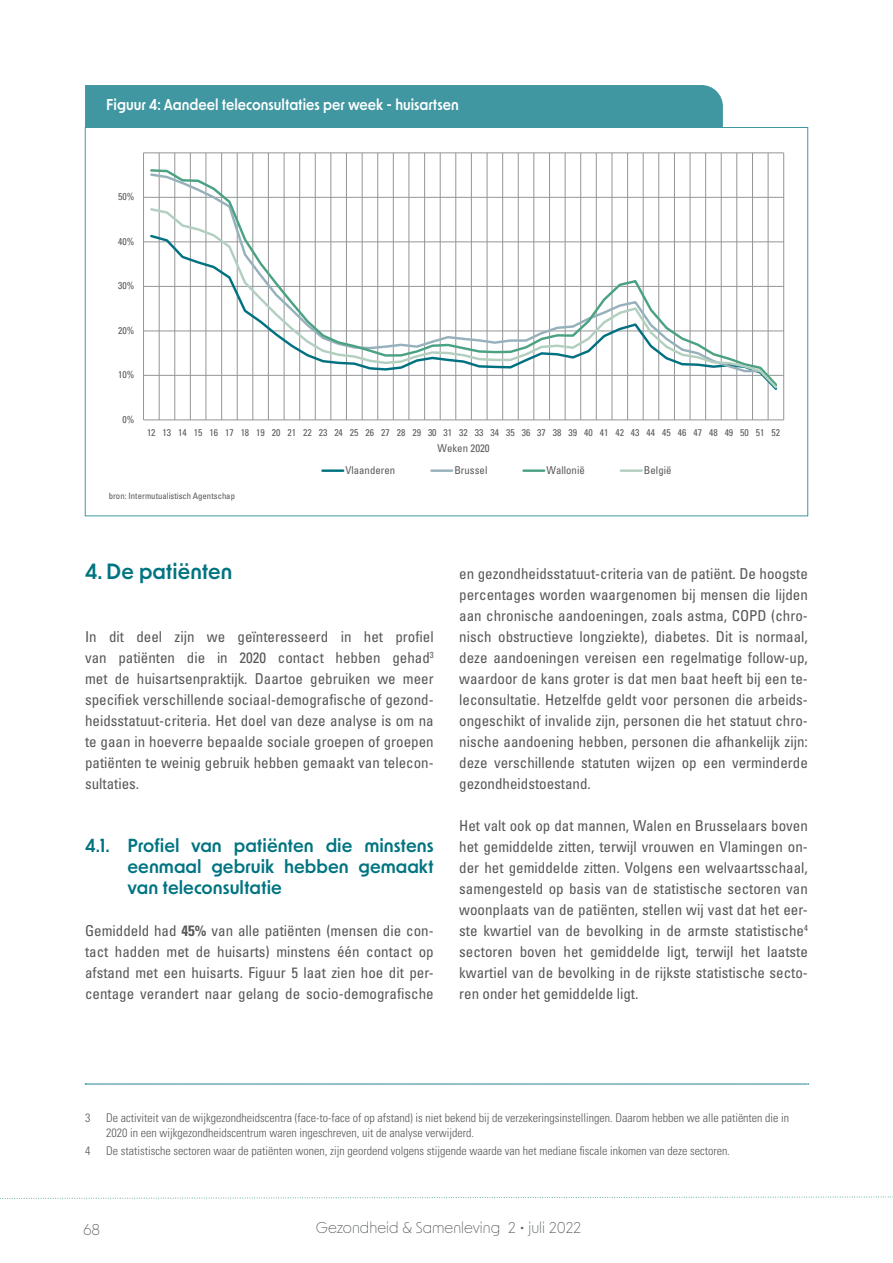
<style>
.page{position:relative;width:893px;height:1263px;background:#fff}
.page>*{position:absolute;margin:0;border:0;box-sizing:border-box;transform-origin:0 0}
.t1{font:600 21px "New Order";color:#007481}
.t2{font:600 18px/21px "New Order";color:#007481;text-align:justify}
.t3{font:condensed 15px/21px "Univers LT Std";color:#575756;text-align:justify}
.t4{font:600 15px "New Order";color:#fff;scale:.93 1}
.t5{font:300 15px "New Order";color:#53575a}
.t6{font:300 15px "New Order";color:#575756}
.t7{font:300 condensed 12px/14.4px "Univers LT Std";color:#575756}
.t8{font:condensed 10.8px "Univers";letter-spacing:.005em;color:#595959}
.t9{font:condensed 9.75px "Univers";letter-spacing:-.005em;color:#595959}
.t10{font:condensed 9.75px "Univers";letter-spacing:-.005em;color:#575756}
.t11{font:condensed 8.7px "Univers";letter-spacing:.005em;color:#575756}
.s1{font-weight:700}
</style>
<div class="page">
<svg style="left:0;top:1196px;width:893px;height:3px"></svg>
<div style="left:85px;top:85px;width:638px;height:42px;background:#4097a1"></div>
<hr style="left:144px;top:375px;width:640px;height:1px;background:#939598">
<hr style="left:144px;top:331px;width:640px;height:1px;background:#939598">
<hr style="left:144px;top:286px;width:640px;height:1px;background:#939598">
<hr style="left:144px;top:242px;width:640px;height:1px;background:#939598">
<hr style="left:144px;top:197px;width:640px;height:1px;background:#939598">
<hr style="left:144px;top:153px;width:640px;height:1px;background:#939598">
<hr style="left:143px;top:153px;width:1px;height:267px;background:#939598">
<hr style="left:159px;top:153px;width:1px;height:267px;background:#939598">
<hr style="left:175px;top:153px;width:1px;height:267px;background:#939598">
<hr style="left:190px;top:153px;width:1px;height:267px;background:#939598">
<hr style="left:206px;top:153px;width:1px;height:267px;background:#939598">
<hr style="left:221px;top:153px;width:1px;height:267px;background:#939598">
<hr style="left:237px;top:153px;width:1px;height:267px;background:#939598">
<hr style="left:253px;top:153px;width:1px;height:267px;background:#939598">
<hr style="left:268px;top:153px;width:1px;height:267px;background:#939598">
<hr style="left:284px;top:153px;width:1px;height:267px;background:#939598">
<hr style="left:299px;top:153px;width:1px;height:267px;background:#939598">
<hr style="left:315px;top:153px;width:1px;height:267px;background:#939598">
<hr style="left:331px;top:153px;width:1px;height:267px;background:#939598">
<hr style="left:346px;top:153px;width:1px;height:267px;background:#939598">
<hr style="left:362px;top:153px;width:1px;height:267px;background:#939598">
<hr style="left:377px;top:153px;width:1px;height:267px;background:#939598">
<hr style="left:393px;top:153px;width:1px;height:267px;background:#939598">
<hr style="left:409px;top:153px;width:1px;height:267px;background:#939598">
<hr style="left:424px;top:153px;width:1px;height:267px;background:#939598">
<hr style="left:440px;top:153px;width:1px;height:267px;background:#939598">
<hr style="left:455px;top:153px;width:1px;height:267px;background:#939598">
<hr style="left:471px;top:153px;width:1px;height:267px;background:#939598">
<hr style="left:487px;top:153px;width:1px;height:267px;background:#939598">
<hr style="left:502px;top:153px;width:1px;height:267px;background:#939598">
<hr style="left:518px;top:153px;width:1px;height:267px;background:#939598">
<hr style="left:534px;top:153px;width:1px;height:267px;background:#939598">
<hr style="left:549px;top:153px;width:1px;height:267px;background:#939598">
<hr style="left:565px;top:153px;width:1px;height:267px;background:#939598">
<hr style="left:580px;top:153px;width:1px;height:267px;background:#939598">
<hr style="left:596px;top:153px;width:1px;height:267px;background:#939598">
<hr style="left:612px;top:153px;width:1px;height:267px;background:#939598">
<hr style="left:627px;top:153px;width:1px;height:267px;background:#939598">
<hr style="left:643px;top:153px;width:1px;height:267px;background:#939598">
<hr style="left:658px;top:153px;width:1px;height:267px;background:#939598">
<hr style="left:674px;top:153px;width:1px;height:267px;background:#939598">
<hr style="left:690px;top:153px;width:1px;height:267px;background:#939598">
<hr style="left:705px;top:153px;width:1px;height:267px;background:#939598">
<hr style="left:721px;top:153px;width:1px;height:267px;background:#939598">
<hr style="left:736px;top:153px;width:1px;height:267px;background:#939598">
<hr style="left:752px;top:153px;width:1px;height:267px;background:#939598">
<hr style="left:768px;top:153px;width:1px;height:267px;background:#939598">
<hr style="left:783px;top:153px;width:1px;height:267px;background:#939598">
<hr style="left:144px;top:420px;width:640px;height:1px;background:#939598">
<svg style="left:149px;top:168px;width:630px;height:38px"></svg>
<svg style="left:148px;top:206px;width:631px;height:185px"></svg>
<hr style="left:322px;top:469px;width:21px;height:3px;background:#007181">
<hr style="left:431px;top:469px;width:21px;height:3px;background:#97b1bc">
<hr style="left:523px;top:469px;width:21px;height:3px;background:#4ba282">
<hr style="left:621px;top:469px;width:21px;height:3px;background:#b3cfbf">
<svg style="left:85px;top:1084px;width:724px;height:1px"></svg>
<p class="t4" style="left:106px;top:95px;width:380px">Figuur 4: Aandeel teleconsultaties per week - huisartsen</p>
<p class="t10" style="left:118px;top:191px;width:18px">50%</p>
<p class="t10" style="left:118px;top:235px;width:18px">40%</p>
<p class="t10" style="left:118px;top:280px;width:18px">30%</p>
<p class="t10" style="left:118px;top:324px;width:18px">20%</p>
<p class="t10" style="left:118px;top:369px;width:18px">10%</p>
<p class="t10" style="left:122px;top:413px;width:13px">0%</p>
<p class="t9" style="left:147px;top:426px;width:635px">12 13 14 15 16 17 18 19 20 21 22 23 24 25 26 27 28 29 30 31 32 33 34 35 36 37 38 39 40 41 42 43 44 45 46 47 48 49 50 51 52</p>
<p class="t8" style="left:437px;top:442px;width:54px">Weken 2020</p>
<p class="t8" style="left:345px;top:463px;width:51px">Vlaanderen</p>
<p class="t8" style="left:454px;top:463px;width:35px">Brussel</p>
<p class="t8" style="left:546px;top:463px;width:40px">Wallonië</p>
<p class="t8" style="left:644px;top:463px;width:29px">België</p>
<p class="t11" style="left:109px;top:491px;width:128px">bron: Intermutualistisch Agentschap</p>
<h1 class="t1" style="left:85px;top:558px;width:149px">4. De patiënten</h1>
<p class="t3" style="left:85px;top:626px;width:350px">In dit deel zijn we geïnteresseerd in het profiel van patiënten die in 2020 contact hebben gehad<sup>3 </sup>met de huisartsenpraktijk. Daartoe gebruiken we meer specifiek verschillende sociaal-demografische of gezond&shy;heidsstatuut-criteria. Het doel van deze analyse is om na te gaan in hoeverre bepaalde sociale groepen of groepen patiënten te weinig gebruik hebben gemaakt van telecon&shy;sultaties.</p>
<p class="t2" style="left:128px;top:834px;width:308px;text-indent:-43px">4.1. Profiel van patiënten die minstens eenmaal gebruik hebben gemaakt van teleconsultatie</p>
<p class="t3" style="left:85px;top:920px;width:350px">Gemiddeld had <span class="s1">45%</span> van alle patiënten (mensen die con&shy;tact hadden met de huisarts) minstens één contact op afstand met een huisarts. Figuur 5 laat zien hoe dit per&shy;centage verandert naar gelang de socio-demografische</p>
<p class="t3" style="left:459px;top:563px;width:350px">en gezondheidsstatuut-criteria van de patiënt. De hoogste percentages worden waargenomen bij mensen die lijden aan chronische aandoeningen, zoals astma, COPD (chro&shy;nisch obstructieve longziekte), diabetes. Dit is normaal, deze aandoeningen vereisen een regelmatige follow-up, waardoor de kans groter is dat men baat heeft bij een te&shy;leconsultatie. Hetzelfde geldt voor personen die arbeids&shy;ongeschikt of invalide zijn, personen die het statuut chro&shy;nische aandoening hebben, personen die afhankelijk zijn: deze verschillende statuten wijzen op een verminderde gezondheidstoestand.</p>
<p class="t3" style="left:459px;top:815px;width:350px">Het valt ook op dat mannen, Walen en Brusselaars boven het gemiddelde zitten, terwijl vrouwen en Vlamingen on&shy;der het gemiddelde zitten. Volgens een welvaartsschaal, samengesteld op basis van de statistische sectoren van woonplaats van de patiënten, stellen wij vast dat het eer&shy;ste kwartiel van de bevolking in de armste statistische<sup>4 </sup>sectoren boven het gemiddelde ligt, terwijl het laatste kwartiel van de bevolking in de rijkste statistische secto&shy;ren onder het gemiddelde ligt.</p>
<p class="t7" style="left:85px;top:1111px;width:7px">3</p>
<p class="t7" style="left:106px;top:1111px;width:684px">De activiteit van de wijkgezondheidscentra (face-to-face of op afstand) is niet bekend bij de verzekeringsinstellingen. Daarom hebben we alle patiënten die in<br>2020 in een wijkgezondheidscentrum waren ingeschreven, uit de analyse verwijderd.</p>
<p class="t7" style="left:85px;top:1144px;width:7px">4</p>
<p class="t7" style="left:106px;top:1144px;width:625px">De statistische sectoren waar de patiënten wonen, zijn geordend volgens stijgende waarde van het mediane fiscale inkomen van deze sectoren.</p>
<p class="t6" style="left:83px;top:1220px;width:19px">68</p>
<p class="t5" style="left:316px;top:1218px;width:267px">Gezondheid &amp; Samenleving 2 • juli 2022</p>
</div>
